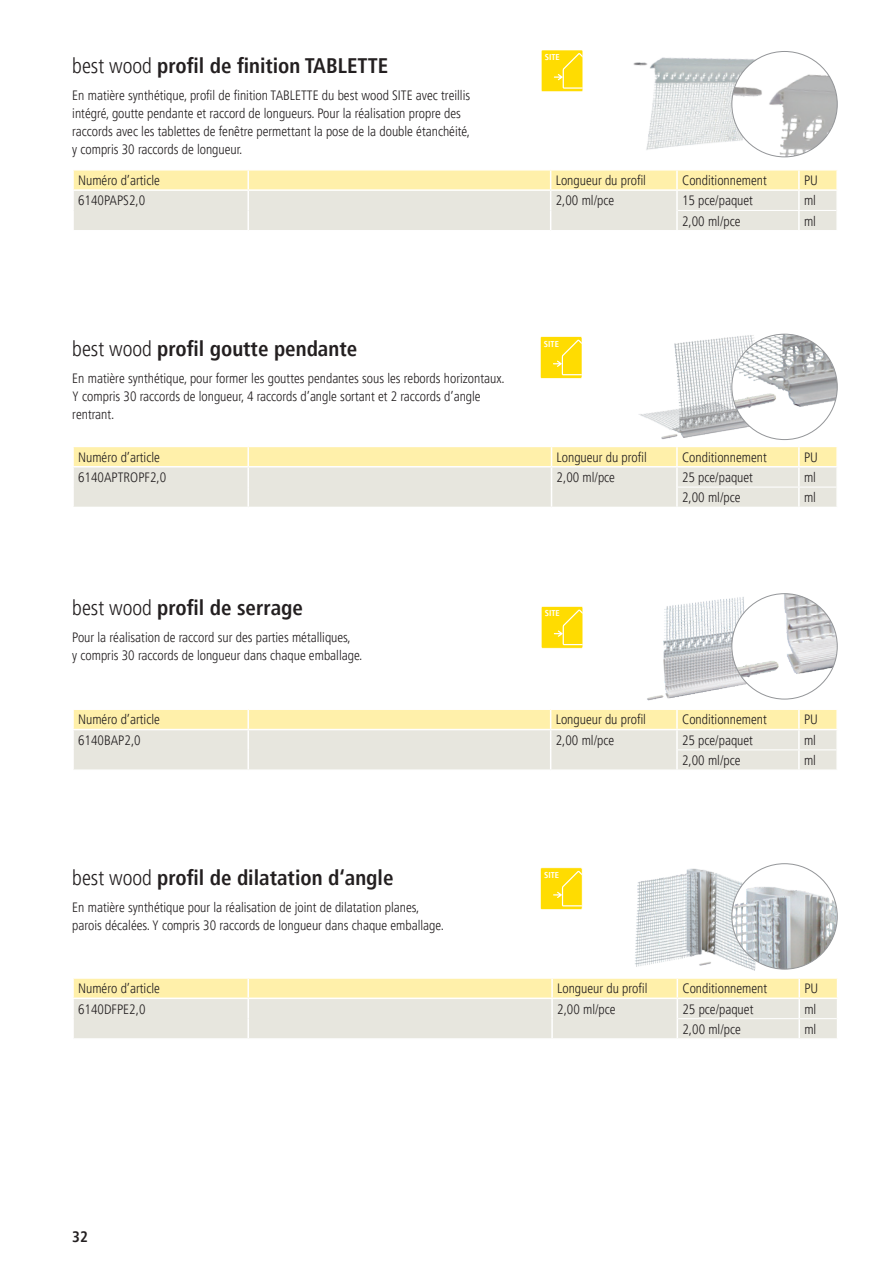
<style>
.page{position:relative;width:893px;height:1263px;background:#fff}
.page>*{position:absolute;margin:0;border:0;box-sizing:border-box;transform-origin:0 0}
.Eigenschaften_S1{font:700 condensed 21px "Frutiger LT Pro";color:#231f20}
.t1{font:700 condensed 15px "Frutiger LT Pro";color:#231f20}
.t2{font:300 condensed 13.5px/18px "Frutiger LT Pro";color:#231f20}
.t3{font:700 condensed 8.55px "Frutiger LT Pro";color:#fff}
.s1{font-weight:300}
</style>
<div class="page">
<svg style="left:73px;top:446px;width:764px;height:61px;background:#efeacf"></svg>
<hr style="left:676px;top:487px;width:2px;height:20px;background:#fff">
<img style="left:638px;top:334px;width:173px;height:106px">
<img style="left:732px;top:334px;width:105px;height:106px;border-radius:53px">
<svg style="left:73px;top:170px;width:764px;height:60px;background:#efeacf"></svg>
<hr style="left:676px;top:210px;width:2px;height:20px;background:#fff">
<img style="left:633px;top:51px;width:179px;height:107px">
<img style="left:732px;top:51px;width:105px;height:106px;border-radius:53px">
<svg style="left:73px;top:709px;width:764px;height:60px;background:#efeacf"></svg>
<img style="left:647px;top:594px;width:126px;height:107px">
<img style="left:732px;top:594px;width:105px;height:105px;border-radius:53px">
<svg style="left:73px;top:978px;width:765px;height:60px;background:#efeacf"></svg>
<img style="left:635px;top:866px;width:133px;height:105px">
<img style="left:732px;top:864px;width:105px;height:105px;border-radius:53px">
<svg style="left:540px;top:867px;width:42px;height:43px;background:#ffe01f"></svg>
<svg style="left:541px;top:606px;width:42px;height:42px;background:#ffdf1b"></svg>
<svg style="left:541px;top:50px;width:42px;height:42px;background:#ffdf1c"></svg>
<svg style="left:540px;top:336px;width:42px;height:43px;background:#ffe01f"></svg>
<p class="t3" style="left:545px;top:52px;width:16px">SITE</p>
<p class="Eigenschaften_S1" style="left:72px;top:53px;width:318px"><span class="s1">best wood</span> profil de finition TABLETTE</p>
<p class="t2" style="left:72px;top:87px;width:399px">En matière synthétique, profil de finition TABLETTE du best wood SITE avec treillis intégré, goutte pendante et raccord de longueurs. Pour la réalisation propre des raccords avec les tablettes de fenêtre permettant la pose de la double étanchéité, y compris 30 raccords de longueur.</p>
<p class="t2" style="left:78px;top:171px;width:83px">Numéro d’article</p>
<p class="t2" style="left:556px;top:171px;width:92px">Longueur du profil</p>
<p class="t2" style="left:682px;top:171px;width:86px">Conditionnement</p>
<p class="t2" style="left:804px;top:171px;width:15px">PU</p>
<p class="t2" style="left:78px;top:192px;width:69px">6140PAPS2,0</p>
<p class="t2" style="left:556px;top:192px;width:60px">2,00 ml/pce</p>
<p class="t2" style="left:682px;top:192px;width:72px">15 pce/paquet</p>
<p class="t2" style="left:804px;top:192px;width:14px">ml</p>
<p class="t2" style="left:682px;top:212px;width:60px">2,00 ml/pce</p>
<p class="t2" style="left:804px;top:212px;width:14px">ml</p>
<p class="Eigenschaften_S1" style="left:72px;top:336px;width:286px"><span class="s1">best wood</span> profil goutte pendante</p>
<p class="t2" style="left:72px;top:369px;width:434px">En matière synthétique, pour former les gouttes pendantes sous les rebords horizontaux.</p>
<p class="t2" style="left:72px;top:387px;width:410px">Y compris 30 raccords de longueur, 4 raccords d’angle sortant et 2 raccords d’angle rentrant.</p>
<p class="t2" style="left:78px;top:448px;width:83px">Numéro d’article</p>
<p class="t2" style="left:557px;top:448px;width:92px">Longueur du profil</p>
<p class="t2" style="left:682px;top:448px;width:86px">Conditionnement</p>
<p class="t2" style="left:804px;top:448px;width:15px">PU</p>
<p class="t2" style="left:78px;top:468px;width:90px">6140APTROPF2,0</p>
<p class="t2" style="left:557px;top:468px;width:60px">2,00 ml/pce</p>
<p class="t2" style="left:682px;top:468px;width:72px">25 pce/paquet</p>
<p class="t2" style="left:804px;top:468px;width:14px">ml</p>
<p class="t2" style="left:682px;top:489px;width:60px">2,00 ml/pce</p>
<p class="t2" style="left:804px;top:489px;width:14px">ml</p>
<p class="t3" style="left:544px;top:338px;width:16px">SITE</p>
<p class="Eigenschaften_S1" style="left:72px;top:596px;width:232px"><span class="s1">best wood</span> profil de serrage</p>
<p class="t2" style="left:72px;top:629px;width:280px">Pour la réalisation de raccord sur des parties métalliques,</p>
<p class="t2" style="left:72px;top:647px;width:292px">y compris 30 raccords de longueur dans chaque emballage.</p>
<p class="t3" style="left:545px;top:608px;width:16px">SITE</p>
<p class="t2" style="left:78px;top:711px;width:83px">Numéro d’article</p>
<p class="t2" style="left:556px;top:711px;width:92px">Longueur du profil</p>
<p class="t2" style="left:682px;top:711px;width:86px">Conditionnement</p>
<p class="t2" style="left:804px;top:711px;width:15px">PU</p>
<p class="t2" style="left:78px;top:731px;width:64px">6140BAP2,0</p>
<p class="t2" style="left:556px;top:731px;width:60px">2,00 ml/pce</p>
<p class="t2" style="left:682px;top:731px;width:72px">25 pce/paquet</p>
<p class="t2" style="left:804px;top:731px;width:14px">ml</p>
<p class="t2" style="left:682px;top:752px;width:60px">2,00 ml/pce</p>
<p class="t2" style="left:804px;top:752px;width:14px">ml</p>
<p class="Eigenschaften_S1" style="left:72px;top:865px;width:323px"><span class="s1">best wood</span> profil de dilatation d‘angle</p>
<p class="t2" style="left:72px;top:898px;width:349px">En matière synthétique pour la réalisation de joint de dilatation planes,</p>
<p class="t2" style="left:72px;top:916px;width:373px">parois décalées. Y compris 30 raccords de longueur dans chaque emballage.</p>
<p class="t3" style="left:544px;top:870px;width:16px">SITE</p>
<p class="t2" style="left:78px;top:980px;width:83px">Numéro d’article</p>
<p class="t2" style="left:557px;top:980px;width:92px">Longueur du profil</p>
<p class="t2" style="left:682px;top:980px;width:86px">Conditionnement</p>
<p class="t2" style="left:804px;top:980px;width:15px">PU</p>
<p class="t2" style="left:78px;top:1000px;width:69px">6140DFPE2,0</p>
<p class="t2" style="left:557px;top:1000px;width:60px">2,00 ml/pce</p>
<p class="t2" style="left:682px;top:1000px;width:72px">25 pce/paquet</p>
<p class="t2" style="left:804px;top:1000px;width:14px">ml</p>
<p class="t2" style="left:682px;top:1020px;width:60px">2,00 ml/pce</p>
<p class="t2" style="left:804px;top:1020px;width:14px">ml</p>
<p class="t1" style="left:72px;top:1227px;width:17px">32</p>
</div>
